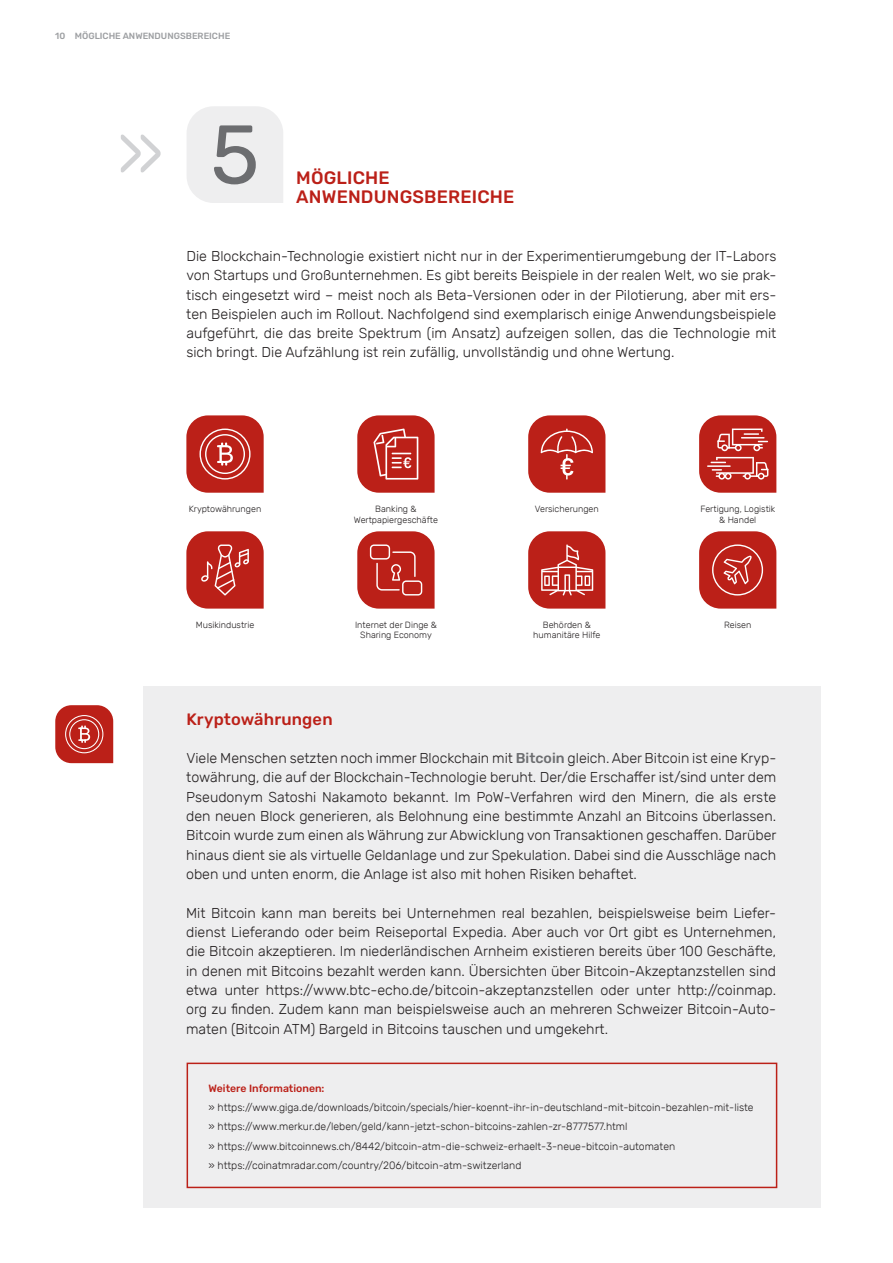
<style>
.page{position:relative;width:893px;height:1263px;background:#fff}
.page>*{position:absolute;margin:0;border:0;box-sizing:border-box;transform-origin:0 0}
.t1{font:83.1px "Rubik";color:#6c6d70}
.t2{font:500 18px/19.4px "Rubik";letter-spacing:.01em;color:#bb2018}
.t3{font:500 16.5px "Rubik";letter-spacing:.01em;color:#bb2018}
.t4{font:300 14.25px/19.4px "Rubik";color:#231f20;text-align:justify}
.t5{font:300 10.5px/19.4px "Rubik";color:#231f20}
.t6{font:500 10.5px "Rubik";color:#bb2018}
.t7{font:300 9px/10.5px "Rubik";color:#231f20;text-align:center}
.t8{font:500 9px "Rubik";color:#9d9fa2}
.s1{font-weight:500;color:#6c6d70}
</style>
<div class="page">
<div style="left:143px;top:686px;width:678px;height:521px;background:#eeeeef"></div>
<div style="left:187px;top:106px;width:96px;height:97px;background:#eeeeef"></div>
<svg style="left:121px;top:135px;width:40px;height:37px"></svg>
<svg style="left:186px;top:415px;width:78px;height:78px;background:#c5433c"></svg>
<svg style="left:55px;top:705px;width:58px;height:58px;background:#c5413a"></svg>
<svg style="left:357px;top:415px;width:78px;height:78px;background:#c5423c"></svg>
<svg style="left:528px;top:415px;width:77px;height:78px;background:#c33a33"></svg>
<svg style="left:699px;top:531px;width:77px;height:78px;background:#c33c35"></svg>
<svg style="left:357px;top:531px;width:78px;height:78px;background:#c33c35"></svg>
<svg style="left:186px;top:531px;width:78px;height:78px;background:#c33d36"></svg>
<svg style="left:699px;top:415px;width:77px;height:78px;background:#c74741"></svg>
<svg style="left:528px;top:531px;width:77px;height:78px;background:#c6443e"></svg>
<div style="left:187px;top:1062px;width:590px;height:126px;border:2px solid #bb2018"></div>
<p class="t8" style="left:55px;top:31px;width:176px">10 MÖGLICHE ANWENDUNGSBEREICHE</p>
<h1 class="t1" style="left:210px;top:108px;width:51px">5</h1>
<p class="t2" style="left:296px;top:168px;width:220px">MÖGLICHE<br>ANWENDUNGSBEREICHE</p>
<p class="t4" style="left:186px;top:247px;width:592px">Die Blockchain-Technologie existiert nicht nur in der Experimentierumgebung der IT-Labors von Startups und Großunternehmen. Es gibt bereits Beispiele in der realen Welt, wo sie prak&shy;tisch eingesetzt wird – meist noch als Beta-Versionen oder in der Pilotierung, aber mit ers&shy;ten Beispielen auch im Rollout. Nachfolgend sind exemplarisch einige Anwendungsbeispiele aufgeführt, die das breite Spektrum (im Ansatz) aufzeigen sollen, das die Technologie mit sich bringt. Die Aufzählung ist rein zufällig, unvollständig und ohne Wertung.</p>
<p class="t7" style="left:189px;top:504px;width:74px">Kryptowährungen</p>
<p class="t7" style="left:196px;top:620px;width:60px">Musikindustrie</p>
<p class="t7" style="left:354px;top:504px;width:86px">Banking &amp;<br>Wertpapiergeschäfte</p>
<p class="t7" style="left:355px;top:620px;width:83px">Internet der Dinge &amp;<br>Sharing Economy</p>
<p class="t7" style="left:535px;top:504px;width:65px">Versicherungen</p>
<p class="t7" style="left:533px;top:620px;width:69px">Behörden &amp; humanitäre Hilfe</p>
<p class="t7" style="left:700px;top:504px;width:76px">Fertigung, Logistik &amp; Handel</p>
<p class="t7" style="left:724px;top:620px;width:29px">Reisen</p>
<p class="t3" style="left:186px;top:709px;width:148px">Kryptowährungen</p>
<p class="t4" style="left:186px;top:749px;width:592px">Viele Menschen setzten noch immer Blockchain mit <span class="s1">Bitcoin</span> gleich. Aber Bitcoin ist eine Kryp&shy;towährung, die auf der Blockchain-Technologie beruht. Der/die Erschaffer ist/sind unter dem Pseudonym Satoshi Nakamoto bekannt. Im PoW-Verfahren wird den Minern, die als erste den neuen Block generieren, als Belohnung eine bestimmte Anzahl an Bitcoins überlassen.<br>Bitcoin wurde zum einen als Währung zur Abwicklung von Transaktionen geschaffen. Darüber hinaus dient sie als virtuelle Geldanlage und zur Spekulation. Dabei sind die Ausschläge nach oben und unten enorm, die Anlage ist also mit hohen Risiken behaftet.</p>
<p class="t4" style="left:186px;top:903px;width:592px">Mit Bitcoin kann man bereits bei Unternehmen real bezahlen, beispielsweise beim Liefer&shy;dienst Lieferando oder beim Reiseportal Expedia. Aber auch vor Ort gibt es Unternehmen, die Bitcoin akzeptieren. Im niederländischen Arnheim existieren bereits über 100 Geschäfte, in denen mit Bitcoins bezahlt werden kann. Übersichten über Bitcoin-Akzeptanzstellen sind etwa unter https://www.btc-echo.de/bitcoin-akzeptanzstellen oder unter http://coinmap. org zu finden. Zudem kann man beispielsweise auch an mehreren Schweizer Bitcoin-Auto&shy;maten (Bitcoin ATM) Bargeld in Bitcoins tauschen und umgekehrt.</p>
<p class="t6" style="left:209px;top:1082px;width:117px">Weitere Informationen:</p>
<p class="t5" style="left:209px;top:1098px;width:547px">» https://www.giga.de/downloads/bitcoin/specials/hier-koennt-ihr-in-deutschland-mit-bitcoin-bezahlen-mit-liste » https://www.merkur.de/leben/geld/kann-jetzt-schon-bitcoins-zahlen-zr-8777577.html<br>» https://www.bitcoinnews.ch/8442/bitcoin-atm-die-schweiz-erhaelt-3-neue-bitcoin-automaten<br>» https://coinatmradar.com/country/206/bitcoin-atm-switzerland</p>
</div>
